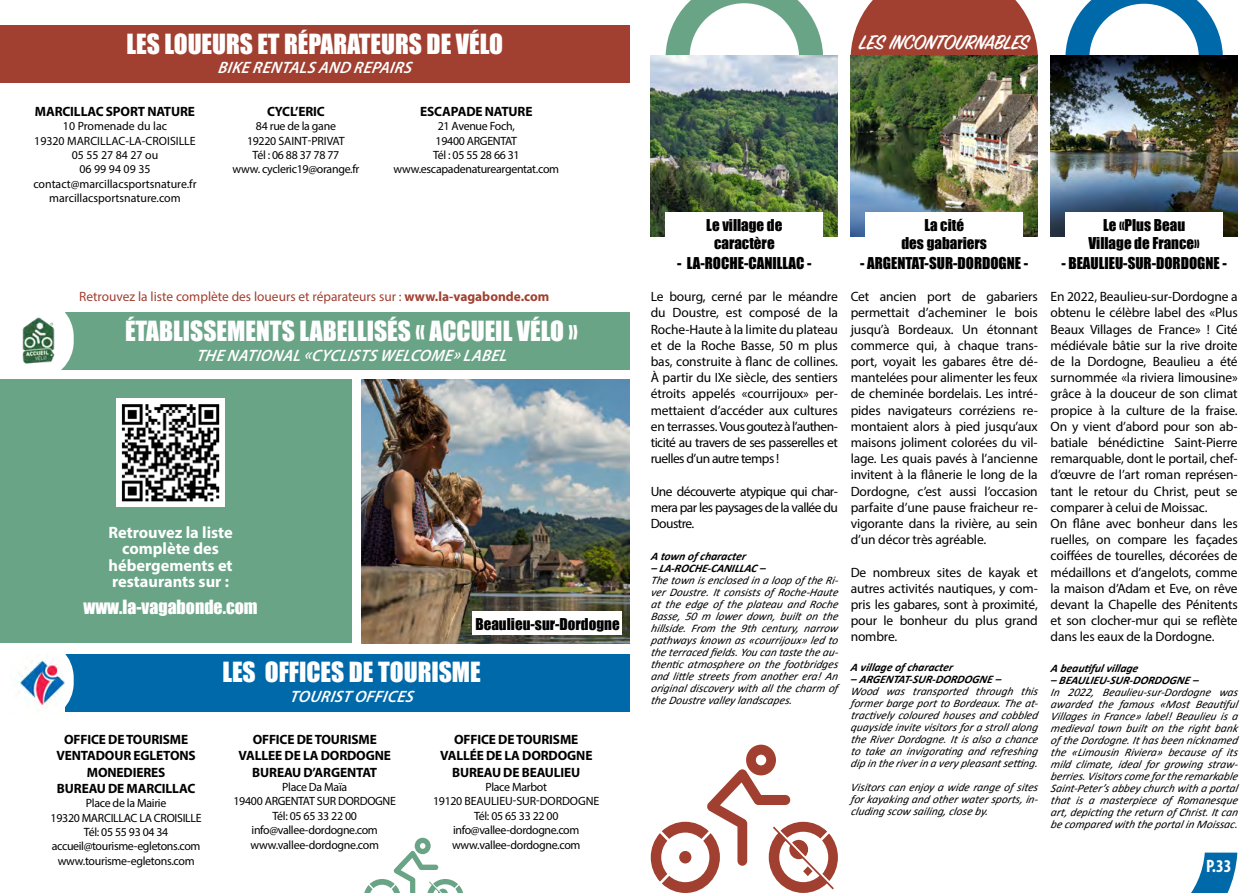
<style>
.page{position:relative;width:1259px;height:893px;background:#fff}
.page>*{position:absolute;margin:0;border:0;box-sizing:border-box;transform-origin:0 0}
.t1{font:25.5px "Impact";color:#fff}
.t2{font:600 22.5px "Sign Painter House Script";letter-spacing:-.02em;color:#fff}
.t3{font:18px "Impact";color:#fff}
.t4{font:700 condensed 18px "Myriad Pro";color:#fff}
.t5{font:italic 600 16.5px "Myriad Pro";letter-spacing:.02em;color:#fff}
.t6{font:700 16.5px/16.5px "Myriad Pro";color:#fff;text-align:center}
.t7{font:15px/18px "Impact";color:#000;text-align:center}
.t8{font:13.5px/16.2px "Myriad Pro";letter-spacing:-.01em;color:#000;text-align:justify}
.t9{font:700 13.5px/16.2px "Myriad Pro";letter-spacing:-.01em;color:#000;text-align:center}
.t10{font:13.5px "Myriad Pro";color:#a14030}
.t11{font:12px/14.4px "Myriad Pro";letter-spacing:-.025em;color:#000;text-align:center}
.t12{font:12px/14.4px "Myriad Pro";color:#000;text-align:center}
.t13{font:italic 11.55px/12px "Calibri";color:#000;text-align:justify}
.t14{font:italic 700 11.55px "Calibri";color:#000}
.s1{font-weight:700}
</style>
<div class="page">
<svg style="left:1065px;top:0;width:157px;height:56px"></svg>
<svg style="left:850px;top:0;width:187px;height:55px;background:#a84f40"></svg>
<img style="left:651px;top:55px;width:187px;height:182px">
<img style="left:850px;top:55px;width:187px;height:182px">
<div style="left:665px;top:212px;width:158px;height:65px;background:#fff"></div>
<div style="left:865px;top:212px;width:158px;height:65px;background:#fff"></div>
<svg style="left:665px;top:0;width:158px;height:55px"></svg>
<svg style="left:1191px;top:853px;width:46px;height:40px"></svg>
<div style="left:0;top:25px;width:629px;height:58px;background:#a14030"></div>
<svg style="left:364px;top:838px;width:99px;height:55px"></svg>
<div style="left:0;top:312px;width:629px;height:58px;background:#6aa487"></div>
<svg style="left:0;top:312px;width:74px;height:68px"></svg>
<img style="left:19px;top:315px;width:38px;height:51px">
<div style="left:0;top:654px;width:629px;height:57px;background:#0069aa"></div>
<svg style="left:0;top:654px;width:74px;height:58px"></svg>
<img style="left:10px;top:654px;width:54px;height:58px">
<div style="left:0;top:380px;width:351px;height:263px;background:#6aa487"></div>
<img style="left:117px;top:399px;width:108px;height:108px">
<img style="left:361px;top:380px;width:268px;height:263px">
<div style="left:472px;top:612px;width:150px;height:23px;background:#fff"></div>
<img style="left:1050px;top:56px;width:187px;height:181px">
<div style="left:1065px;top:212px;width:157px;height:65px;background:#fff"></div>
<svg style="left:651px;top:745px;width:187px;height:148px"></svg>
<div style="left:679px;top:851px;width:12px;height:12px;background:#a14030;border-radius:50%"></div>
<h1 class="t1" style="left:126px;top:24px;width:378px">LES LOUEURS ET RÉPARATEURS DE VÉLO</h1>
<p class="t5" style="left:218px;top:57px;width:199px">BIKE RENTALS AND REPAIRS</p>
<p class="t9" style="left:35px;top:103px;width:162px">MARCILLAC SPORT NATURE</p>
<p class="t12" style="left:33px;top:119px;width:165px">10 Promenade du lac<br>19320 MARCILLAC-LA-CROISILLE<br>05 55 27 84 27 ou<br>06 99 94 09 35 contact@marcillacsportsnature.fr marcillacsportsnature.com</p>
<p class="t9" style="left:267px;top:103px;width:59px">CYCL’ERIC</p>
<p class="t11" style="left:232px;top:119px;width:128px">84 rue de la gane<br>19220 SAINT-PRIVAT<br>Tél : 06 88 37 78 77<br>www. cycleric19@orange.fr</p>
<p class="t9" style="left:420px;top:103px;width:114px">ESCAPADE NATURE</p>
<p class="t11" style="left:393px;top:119px;width:167px">21 Avenue Foch,<br>19400 ARGENTAT<br>Tél : 05 55 28 66 31 www.escapadenatureargentat.com</p>
<p class="t10" style="left:79px;top:288px;width:471px">Retrouvez la liste complète des loueurs et réparateurs sur : <span class="s1">www.la-vagabonde.com</span></p>
<h1 class="t1" style="left:125px;top:311px;width:454px">ÉTABLISSEMENTS LABELLISÉS « ACCUEIL VÉLO »</h1>
<p class="t5" style="left:196px;top:345px;width:315px">THE NATIONAL «CYCLISTS WELCOME» LABEL</p>
<p class="t6" style="left:108px;top:523px;width:126px">Retrouvez la liste complète des hébergements et restaurants sur :</p>
<h3 class="t3" style="left:83px;top:593px;width:176px">www.la-vagabonde.com</h3>
<p class="t7" style="left:475px;top:615px;width:146px">Beaulieu-sur-Dordogne</p>
<p class="t9" style="left:56px;top:731px;width:141px">OFFICE DE TOURISME<br>VENTADOUR EGLETONS<br>MONEDIERES<br>BUREAU DE MARCILLAC</p>
<p class="t11" style="left:51px;top:796px;width:153px">Place de la Mairie<br>19320 MARCILLAC LA CROISILLE<br>Tél: 05 55 93 04 34 accueil@tourisme-egletons.com www.tourisme-egletons.com</p>
<h1 class="t1" style="left:222px;top:653px;width:260px">LES OFFICES DE TOURISME</h1>
<p class="t5" style="left:290px;top:686px;width:128px">TOURIST OFFICES</p>
<p class="t9" style="left:238px;top:731px;width:154px">OFFICE DE TOURISME<br>VALLEE DE LA DORDOGNE<br>BUREAU D’ARGENTAT</p>
<p class="t11" style="left:233px;top:779px;width:164px">Place Da Maïa<br>19400 ARGENTAT SUR DORDOGNE<br>Tél: 05 65 33 22 00 info@vallee-dordogne.com www.vallee-dordogne.com</p>
<p class="t9" style="left:440px;top:731px;width:154px">OFFICE DE TOURISME<br>VALLÉE DE LA DORDOGNE<br>BUREAU DE BEAULIEU</p>
<p class="t11" style="left:433px;top:779px;width:168px">Place Marbot<br>19120 BEAULIEU-SUR-DORDOGNE<br>Tél: 05 65 33 22 00 info@vallee-dordogne.com www.vallee-dordogne.com</p>
<h2 class="t2" style="left:859px;top:28px;width:172px">LES INCONTOURNABLES</h2>
<p class="t7" style="left:706px;top:216px;width:78px">Le village de caractère</p>
<p class="t7" style="left:677px;top:253px;width:136px">- LA-ROCHE-CANILLAC -</p>
<p class="t7" style="left:901px;top:216px;width:87px">La cité<br>des gabariers</p>
<p class="t7" style="left:860px;top:253px;width:169px">- ARGENTAT-SUR-DORDOGNE -</p>
<p class="t8" style="left:651px;top:288px;width:189px">Le bourg, cerné par le méandre du Doustre, est composé de la Roche-Haute à la limite du plateau et de la Roche Basse, 50 m plus bas, construite à flanc de collines.<br>À partir du IXe siècle, des sentiers étroits appelés «courrijoux» per&shy;mettaient d’accéder aux cultures en terrasses. Vous goutez à l’authen&shy;ticité au travers de ses passerelles et ruelles d’un autre temps !</p>
<p class="t8" style="left:651px;top:483px;width:189px">Une découverte atypique qui char&shy;mera par les paysages de la vallée du Doustre.</p>
<p class="t14" style="left:651px;top:549px;width:99px">A town of character</p>
<p class="t14" style="left:651px;top:561px;width:119px">– LA-ROCHE-CANILLAC –</p>
<p class="t13" style="left:651px;top:574px;width:191px;text-align:left">The town isenclosed in a loop of the Ri&shy;ver Doustre. It consists of Roche-Haute at the edge of the plateau and Roche Basse, 50 m lower down, built on the hillside. From the 9th century, narrow pathways known as «courrijoux» led to the terraced fields.You can taste the au&shy;thentic atmosphere on the footbridges and little streets from another era! An original discovery with all the charm of the Doustre valley landscapes.</p>
<p class="t8" style="left:850px;top:288px;width:189px">Cet ancien port de gabariers permettait d’acheminer le bois jusqu’à Bordeaux. Un étonnant commerce qui, à chaque trans&shy;port, voyait les gabares être dé&shy;mantelées pour alimenter les feux de cheminée bordelais. Les intré&shy;pides navigateurs corréziens re&shy;montaient alors à pied jusqu’aux maisons joliment colorées du vil&shy;lage. Les quais pavés à l’ancienne invitent à la flânerie le long de la Dordogne, c’est aussi l’occasion parfaite d’une pause fraicheur re&shy;vigorante dans la rivière, au sein d’un décor très agréable.</p>
<p class="t8" style="left:850px;top:564px;width:189px">De nombreux sites de kayak et autres activités nautiques, y com&shy;pris les gabares, sont à proximité, pour le bonheur du plus grand nombre.</p>
<p class="t14" style="left:850px;top:659px;width:106px">A village of character</p>
<p class="t14" style="left:850px;top:671px;width:154px">– ARGENTAT-SUR-DORDOGNE –</p>
<p class="t13" style="left:850px;top:684px;width:191px">Wood was transported through this former barge port to Bordeaux. The at&shy;tractively coloured houses and cobbled quayside invite visitorsfora strollalong the River Dordogne. It is also a chance to take an invigorating and refreshing dip in the riverin a very pleasantsetting.</p>
<p class="t13" style="left:850px;top:780px;width:191px">Visitors can enjoy a wide range of sites forkayaking and otherwatersports, in&shy;cluding scow sailing, close by.</p>
<p class="t7" style="left:1088px;top:216px;width:113px">Le «Plus Beau<br>Village de France»</p>
<p class="t7" style="left:1061px;top:253px;width:167px">- BEAULIEU-SUR-DORDOGNE -</p>
<p class="t8" style="left:1050px;top:288px;width:189px;text-align:left">En 2022, Beaulieu-sur-Dordogne a obtenu le célèbre label des «Plus<br>Beaux Villages de France» ! Cité médiévale bâtie sur la rive droite de la Dordogne, Beaulieu a été surnommée «la riviera limousine» grâce à la douceur de son climat propice à la culture de la fraise.<br>On y vient d’abord pour son ab&shy;batiale bénédictine Saint-Pierre remarquable, dont le portail, chef&shy;d’œuvre de l’art roman représen&shy;tant le retour du Christ, peut se comparer à celui de Moissac.<br>On flâne avec bonheur dans les ruelles, on compare les façades coiffées de tourelles, décorées de médaillons et d’angelots, comme la maison d’Adam et Eve, on rêve devant la Chapelle des Pénitents et son clocher-mur qui se reflète dans les eaux de la Dordogne.</p>
<p class="t14" style="left:1050px;top:661px;width:91px">A beautifulvillage</p>
<p class="t14" style="left:1050px;top:673px;width:152px">– BEAULIEU-SUR-DORDOGNE –</p>
<p class="t13" style="left:1050px;top:686px;width:191px">In 2022, Beaulieu-sur-Dordogne was awarded the famous «Most Beautiful Villages in France» label! Beaulieu is a medieval town built on the right bank of the Dordogne.Ithasbeen nicknamed the «Limousin Riviera» because of its mild climate, ideal for growing straw&shy;berries.Visitorscome forthe remarkable Saint-Peter’sabbey church with a portal that is a masterpiece of Romanesque art, depicting the return of Christ.Itcan be compared with the portalin Moissac.</p>
<h3 class="t4" style="left:1206px;top:854px;width:27px">P.33</h3>
</div>
